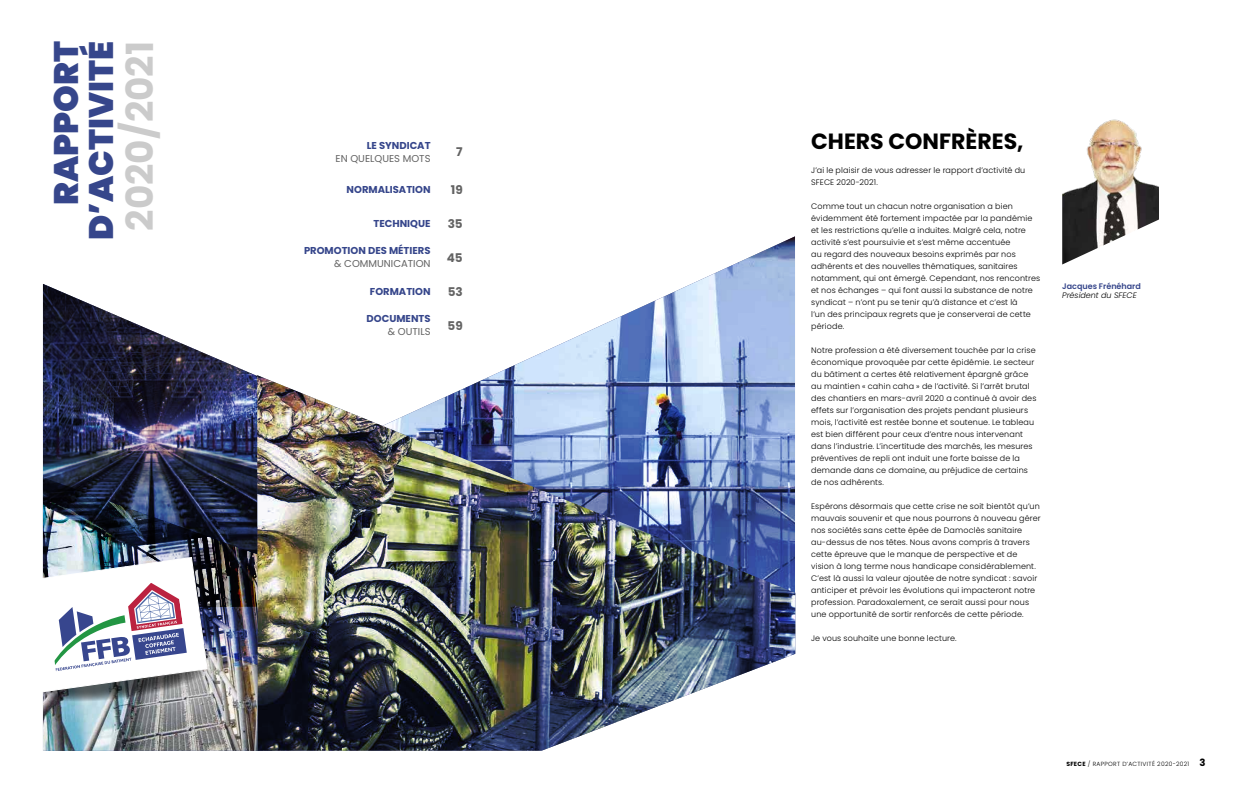
<style>
.page{position:relative;width:1248px;height:794px;background:#fff}
.page>*{position:absolute;margin:0;border:0;box-sizing:border-box;transform-origin:0 0}
.t1{font:700 37.3px "Poppins";color:#cbcbcb}
.t2{font:900 34px/35px "Poppins";color:#36468b;text-align:right}
.t3{font:700 22px "Poppins";color:#000}
.t4{font:700 12px "Poppins";color:#636363}
.t5{font:700 10px "Poppins";color:#36468b}
.t6{font:10px "Poppins";color:#636363}
.t7{font:300 8px/12px "Poppins";letter-spacing:.015em;color:#000}
.t8{font:600 8px "Poppins";color:#36468b}
.t9{font:italic 300 8px "Poppins";color:#000}
.t10{font:300 6px "Poppins";letter-spacing:.05em;color:#000}
.s1{font-weight:700}
.s2{font-weight:700;font-size:10px}
</style>
<div class="page">
<img style="left:43px;top:284px;width:214px;height:193px">
<img style="left:43px;top:477px;width:246px;height:274px">
<img style="left:493px;top:236px;width:302px;height:139px">
<img style="left:257px;top:375px;width:538px;height:375px">
<img style="left:1062px;top:119px;width:96px;height:145px">
<svg style="left:42px;top:556px;width:167px;height:148px"></svg>
<h2 class="t2" style="left:49px;top:240px;width:200px;rotate:-90deg">RAPPORT<br>D’ACTIVITÉ</h2>
<h1 class="t1" style="left:119px;top:231px;width:191px;rotate:-90deg">2020/2021</h1>
<p class="t5" style="left:367px;top:139px;width:65px">LE SYNDICAT</p>
<p class="t6" style="left:335px;top:152px;width:96px">EN QUELQUES MOTS</p>
<h3 class="t4" style="left:456px;top:145px;width:8px">7</h3>
<p class="t5" style="left:346px;top:184px;width:85px">NORMALISATION</p>
<h3 class="t4" style="left:451px;top:183px;width:13px">19</h3>
<p class="t5" style="left:373px;top:218px;width:59px">TECHNIQUE</p>
<h3 class="t4" style="left:447px;top:217px;width:17px">35</h3>
<p class="t5" style="left:304px;top:245px;width:128px">PROMOTION DES MÉTIERS</p>
<p class="t6" style="left:334px;top:258px;width:98px">&amp; COMMUNICATION</p>
<h3 class="t4" style="left:447px;top:251px;width:17px">45</h3>
<p class="t5" style="left:370px;top:286px;width:62px">FORMATION</p>
<h3 class="t4" style="left:447px;top:285px;width:17px">53</h3>
<p class="t5" style="left:366px;top:313px;width:65px">DOCUMENTS</p>
<p class="t6" style="left:388px;top:326px;width:44px">&amp; OUTILS</p>
<h3 class="t4" style="left:447px;top:319px;width:17px">59</h3>
<h3 class="t3" style="left:811px;top:129px;width:214px">CHERS CONFRÈRES,</h3>
<p class="t7" style="left:811px;top:164px;width:216px">J’ai le plaisir de vous adresser le rapport d’activité du<br>SFECE 2020-2021.</p>
<p class="t7" style="left:811px;top:200px;width:230px">Comme tout un chacun notre organisation a bien évidemment été fortement impactée par la pandémie et les restrictions qu’elle a induites. Malgré cela, notre activité s’est poursuivie et s’est même accentuée<br>au regard des nouveaux besoins exprimés par nos adhérents et des nouvelles thématiques, sanitaires notamment, qui ont émergé. Cependant, nos rencontres et nos échanges – qui font aussi la substance de notre syndicat – n’ont pu se tenir qu’à distance et c’est là<br>l’un des principaux regrets que je conserverai de cette période.</p>
<p class="t7" style="left:811px;top:344px;width:227px">Notre profession a été diversement touchée par la crise économique provoquée par cette épidémie. Le secteur du bâtiment a certes été relativement épargné grâce au maintien « cahin caha » de l’activité. Si l’arrêt brutal des chantiers en mars-avril 2020 a continué à avoir des effets sur l’organisation des projets pendant plusieurs mois, l’activité est restée bonne et soutenue. Le tableau est bien différent pour ceux d’entre nous intervenant dans l’industrie. L’incertitude des marchés, les mesures préventives de repli ont induit une forte baisse de la demande dans ce domaine, au préjudice de certains de nos adhérents.</p>
<p class="t7" style="left:811px;top:500px;width:231px">Espérons désormais que cette crise ne soit bientôt qu’un mauvais souvenir et que nous pourrons à nouveau gérer nos sociétés sans cette épée de Damoclès sanitaire au-dessus de nos têtes. Nous avons compris à travers cette épreuve que le manque de perspective et de vision à long terme nous handicape considérablement.<br>C’est là aussi la valeur ajoutée de notre syndicat : savoir anticiper et prévoir les évolutions qui impacteront notre profession. Paradoxalement, ce serait aussi pour nous une opportunité de sortir renforcés de cette période.</p>
<p class="t7" style="left:811px;top:632px;width:147px">Je vous souhaite une bonne lecture.</p>
<p class="t8" style="left:1062px;top:281px;width:80px">Jacques Frénéhard</p>
<p class="t9" style="left:1062px;top:290px;width:76px">Président du SFECE</p>
<p class="t10" style="left:1066px;top:760px;width:140px"><span class="s1">SFECE</span> / RAPPORT D’ACTIVITÉ 2020-2021 <span class="s2">3</span></p>
</div>
